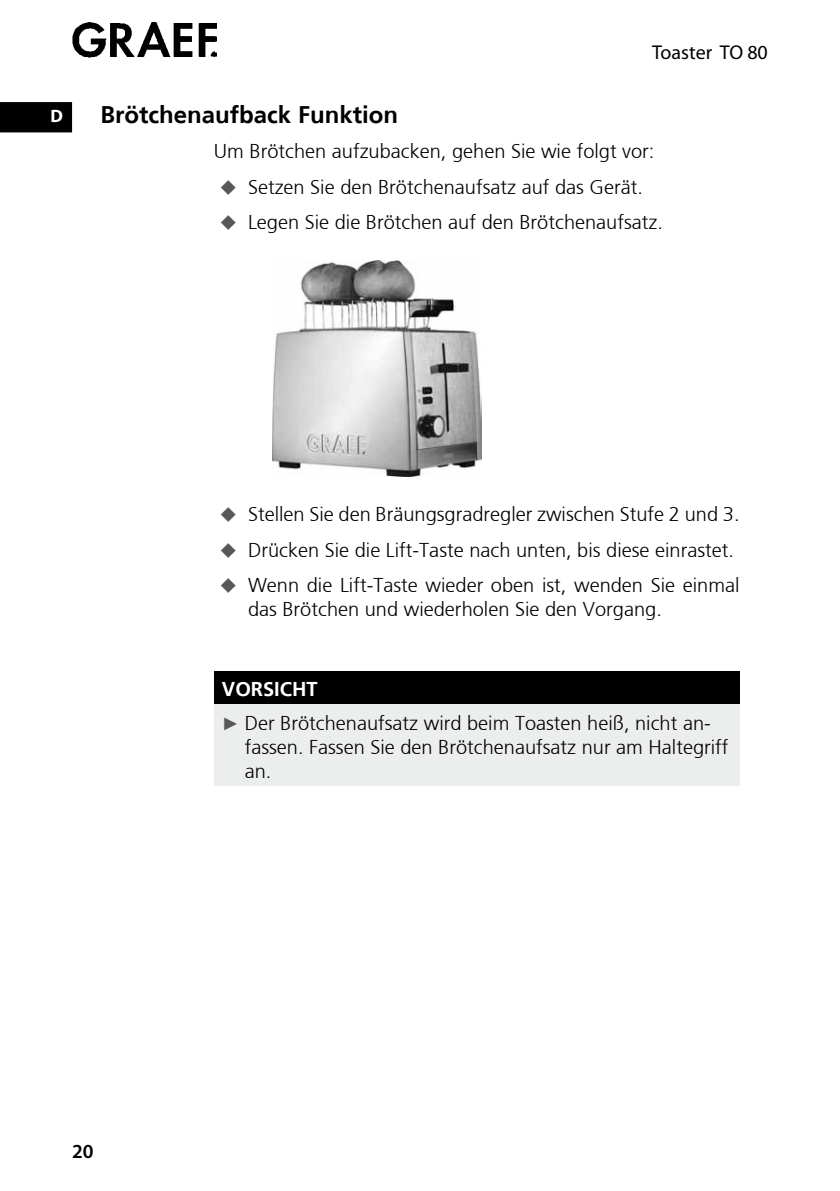
<style>
.page{position:relative;width:840px;height:1191px;background:#fff}
.page>*{position:absolute;margin:0;border:0;box-sizing:border-box;transform-origin:0 0}
.t1{font:700 24px "Frutiger";color:#000}
.t2{font:300 20px/35.4px "Frutiger";color:#000}
.t3{font:20px "Myriad Pro";color:#000}
.t4{font:700 20px "Frutiger";color:#fff}
.t5{font:600 20px "Myriad Pro";color:#000}
.t6{font:700 18px "Myriad Pro";color:#fff}
.s1{font-weight:700;color:#fff}
.s2{font-family:"Arial";font-weight:400;font-size:18px;color:#58585a}
</style>
<div class="page">
<img style="left:72px;top:23px;width:144px;height:35px">
<div style="left:0;top:102px;width:72px;height:30px;background:#000"></div>
<div style="left:214px;top:671px;width:524px;height:33px;background:#000"></div>
<div style="left:214px;top:704px;width:524px;height:82px;background:#eceded"></div>
<img style="left:272px;top:261px;width:209px;height:215px">
<p class="t3" style="left:651px;top:40px;width:117px">Toaster TO 80</p>
<p class="t6" style="left:51px;top:105px;width:14px">D</p>
<p class="t1" style="left:100px;top:101px;width:299px">Brötchenaufback Funktion</p>
<p class="t2" style="left:248px;top:134px;width:416px;text-indent:-34px">Um Brötchen aufzubacken, gehen Sie wie folgt vor:<br>Setzen Sie den Brötchenaufsatz auf das Gerät.<br>Legen Sie die Brötchen auf den Brötchenaufsatz.</p>
<p class="t2" style="left:248px;top:497px;width:493px">Stellen Sie den Bräungsgradregler zwischen Stufe 2 und 3.<br>Drücken Sie die Lift-Taste nach unten, bis diese einrastet.<br>Wenn die Lift-Taste wieder oben ist, wenden Sie einmal</p>
<p class="t2" style="left:248px;top:591px;width:415px">das Brötchen und wiederholen Sie den Vorgang.</p>
<p class="t4" style="left:222px;top:677px;width:25px">Vorsi</p>
<p class="t2" style="left:222px;top:673px;width:490px;line-height:33.6px;text-indent:58px"><span class="s1">cht<br></span><span class="s2">►</span> Der Brötchenaufsatz wird beim Toasten heiß, nicht an-</p>
<p class="t2" style="left:244px;top:735px;width:485px;line-height:24px">fassen. Fassen Sie den Brötchenaufsatz nur am Haltegriff an.</p>
<p class="t5" style="left:72px;top:1138px;width:23px">20</p>
</div>
